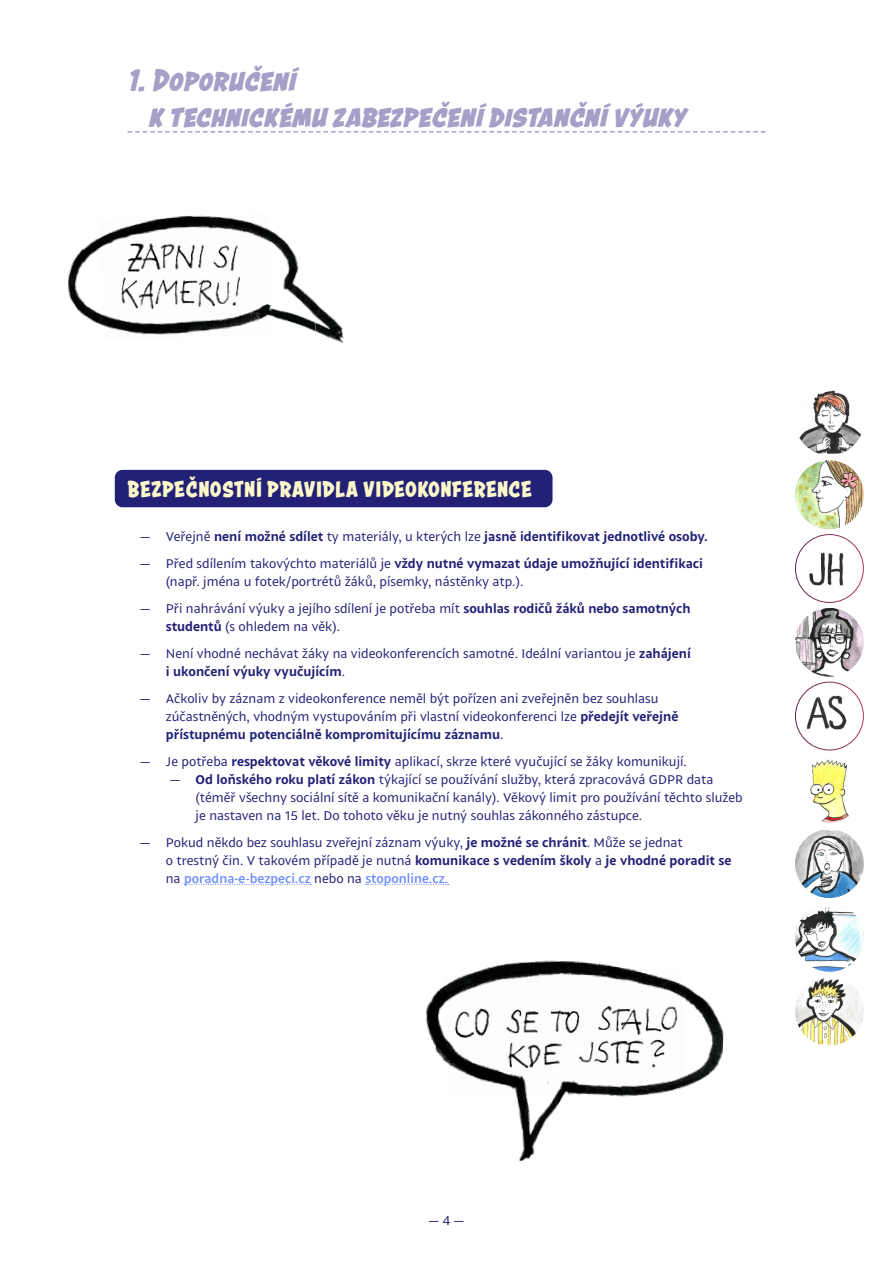
<style>
.page{position:relative;width:893px;height:1263px;background:#fff}
.page>*{position:absolute;margin:0;border:0;box-sizing:border-box;transform-origin:0 0}
.t1{font:italic 700 33px/36px "Astounder Squared BB";color:#a4a0c7}
.t2{font:700 24px "Astounder Squared BB";letter-spacing:.015em;color:#fbf8ca}
.t3{font:13.5px/18px "Sprout";color:#232176}
.t4{font:700 13.5px "Sprout";color:#232176}
.s1{font-weight:400}
.s2{font-weight:700}
.s3{font-weight:500;color:#6a8aff}
</style>
<div class="page">
<img style="left:795px;top:829px;width:69px;height:69px;border-radius:34px">
<img style="left:795px;top:903px;width:69px;height:69px;border-radius:34px">
<img style="left:795px;top:977px;width:69px;height:68px;border-radius:34px">
<img style="left:795px;top:608px;width:69px;height:69px;border-radius:34px">
<img style="left:795px;top:682px;width:68px;height:68px;border-radius:34px">
<div style="left:795px;top:682px;width:69px;height:68px;border:1px solid #fff;border-radius:50%"></div>
<img style="left:795px;top:755px;width:69px;height:69px;border-radius:34px">
<img style="left:795px;top:386px;width:69px;height:69px;border-radius:34px">
<img style="left:795px;top:460px;width:69px;height:69px;border-radius:34px">
<img style="left:795px;top:539px;width:68px;height:63px">
<div style="left:795px;top:534px;width:69px;height:69px;border:1px solid #fff;border-radius:50%"></div>
<svg style="left:128px;top:131px;width:637px;height:2px"></svg>
<div style="left:115px;top:470px;width:437px;height:37px;background:#232176;border-radius:8px"></div>
<svg style="left:185px;top:884px;width:126px;height:1px"></svg>
<svg style="left:366px;top:884px;width:83px;height:1px"></svg>
<img style="left:426px;top:960px;width:298px;height:201px">
<img style="left:443px;top:967px;width:243px;height:130px">
<img style="left:68px;top:232px;width:276px;height:111px">
<img style="left:100px;top:215px;width:173px;height:126px">
<h1 class="t1" style="left:149px;top:62px;width:539px;text-indent:-21px">1. Doporučení<br>k technickému zabezpečení distanční výuky</h1>
<h3 class="t2" style="left:128px;top:474px;width:406px">BEZPEČNOSTNÍ PRAVIDLA VIDEOKONFERENCE</h3>
<p class="t4" style="left:140px;top:527px;width:569px"><span class="s1">— Veřejně</span> není možné sdílet <span class="s1">ty materiály, u kterých lze</span> jasně identifikovat jednotlivé osoby.</p>
<p class="t3" style="left:166px;top:554px;width:539px;text-indent:-26px">— Před sdílením takovýchto materiálů je <span class="s2">vždy nutné vymazat údaje umožňující identifikaci </span>(např. jména u fotek/portrétů žáků, písemky, nástěnky atp.).</p>
<p class="t3" style="left:166px;top:599px;width:526px;text-indent:-26px">— Při nahrávání výuky a jejího sdílení je potřeba mít <span class="s2">souhlas rodičů žáků nebo samotných studentů</span> (s ohledem na věk).</p>
<p class="t3" style="left:166px;top:644px;width:527px;text-indent:-26px">— Není vhodné nechávat žáky na videokonferencích samotné. Ideální variantou je <span class="s2">zahájení i ukončení výuky vyučujícím</span>.</p>
<p class="t3" style="left:166px;top:689px;width:514px;text-indent:-26px">— Ačkoliv by záznam z videokonference neměl být pořízen ani zveřejněn bez souhlasu zúčastněných, vhodným vystupováním při vlastní videokonferenci lze <span class="s2">předejít veřejně přístupnému potenciálně kompromitujícímu záznamu</span>.</p>
<p class="t3" style="left:140px;top:752px;width:548px">— Je potřeba <span class="s2">respektovat věkové limity</span> aplikací, skrze které vyučující se žáky komunikují.</p>
<p class="t3" style="left:196px;top:770px;width:549px;text-indent:-26px">— <span class="s2">Od loňského roku platí zákon</span> týkající se používání služby, která zpracovává GDPR data (téměř všechny sociální sítě a komunikační kanály). Věkový limit pro používání těchto služeb je nastaven na 15 let. Do tohoto věku je nutný souhlas zákonného zástupce.</p>
<p class="t3" style="left:166px;top:833px;width:567px;text-indent:-26px">— Pokud někdo bez souhlasu zveřejní záznam výuky, <span class="s2">je možné se chránit</span>. Může se jednat<br>o trestný čin. V takovém případě je nutná <span class="s2">komunikace s vedením školy</span> a <span class="s2">je vhodné poradit se </span>na <span class="s3">poradna-e-bezpeci.cz</span> nebo na <span class="s3">stoponline.cz.</span></p>
<p class="t3" style="left:429px;top:1211px;width:37px">— 4 —</p>
</div>
